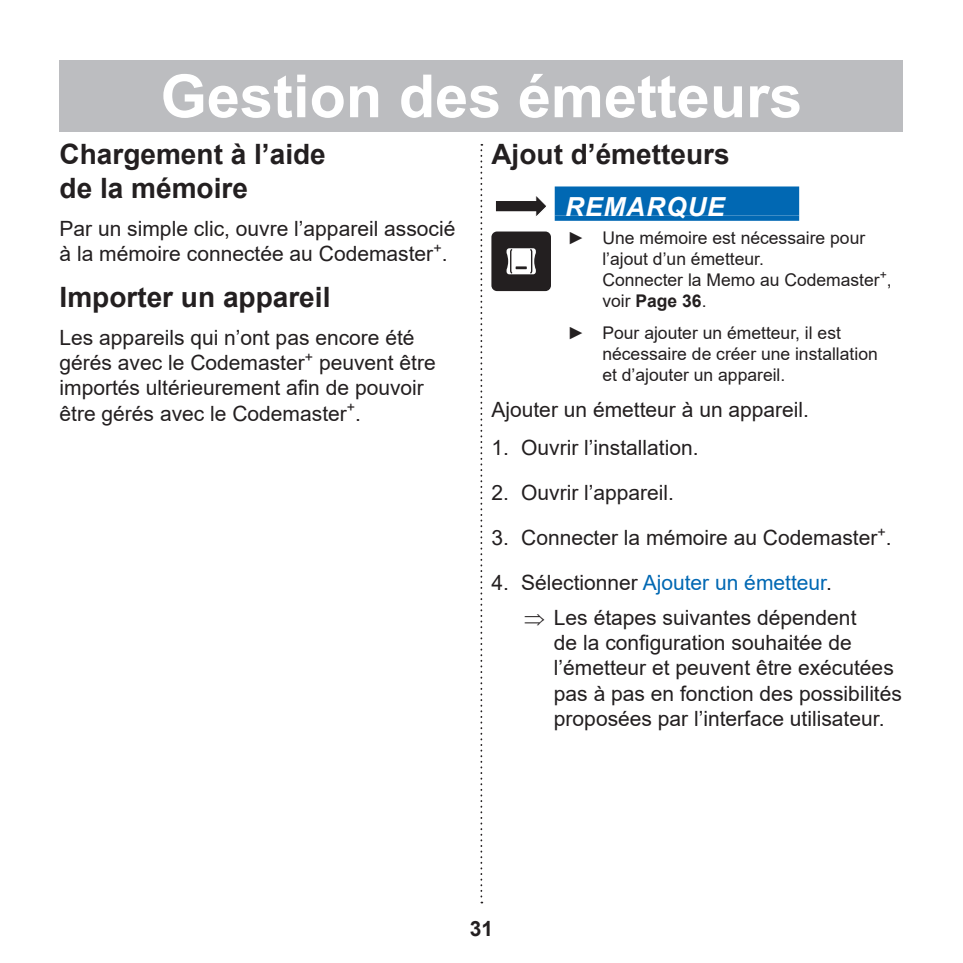
<style>
.page{position:relative;width:963px;height:963px;background:#fff}
.page>*{position:absolute;margin:0;border:0;box-sizing:border-box;transform-origin:0 0}
.t1{font:700 59.5px "Arial";color:#fff}
.t2{font:700 28px/33.6px "Arial";color:#231f20}
.t3{font:italic 700 26.25px "Arial";letter-spacing:.035em;color:#fff}
.t4{font:21px/25.2px "Arial";color:#231f20}
.t5{font:700 21px "Arial";color:#231f20}
.t6{font:17.5px/21px "Arial";color:#231f20}
.s1{font-weight:700}
.s2{color:#0168b3}
</style>
<div class="page">
<svg style="left:480px;top:144px;width:2px;height:759px"></svg>
<div style="left:60px;top:60px;width:843px;height:71px;background:#bcbdc0"></div>
<svg style="left:495px;top:196px;width:51px;height:20px"></svg>
<div style="left:554px;top:186px;width:245px;height:29px;background:#0168b3"></div>
<div style="left:554px;top:215px;width:245px;height:6px;background:#0168b3"></div>
<svg style="left:491px;top:231px;width:60px;height:60px"></svg>
<h1 class="t1" style="left:160px;top:54px;width:643px">Gestion des émetteurs</h1>
<h2 class="t2" style="left:60px;top:138px;width:268px">Chargement à l’aide de la mémoire</h2>
<p class="t4" style="left:60px;top:216px;width:397px">Par un simple clic, ouvre l’appareil associé à la mémoire connectée au Codemaster<sup>+</sup>.</p>
<h2 class="t2" style="left:60px;top:280px;width:272px">Importer un appareil</h2>
<p class="t4" style="left:60px;top:325px;width:378px">Les appareils qui n’ont pas encore été gérés avec le Codemaster<sup>+</sup> peuvent être importés ultérieurement afin de pouvoir être gérés avec le Codemaster<sup>+</sup>.</p>
<h2 class="t2" style="left:491px;top:138px;width:240px">Ajout d’émetteurs</h2>
<p class="t3" style="left:565px;top:189px;width:161px">REMARQUE</p>
<p class="t6" style="left:602px;top:227px;width:291px;text-indent:-35px"><span class="s1">►</span> Une mémoire est nécessaire pour l’ajout d’un émetteur.<br>Connecter la Memo au Codemaster<sup>+</sup>, voir <span class="s1">Page 36</span>.</p>
<p class="t6" style="left:602px;top:322px;width:277px;text-indent:-35px"><span class="s1">►</span> Pour ajouter un émetteur, il est nécessaire de créer une installation et d’ajouter un appareil.</p>
<p class="t4" style="left:491px;top:397px;width:319px">Ajouter un émetteur à un appareil.</p>
<p class="t4" style="left:491px;top:434px;width:209px">1. Ouvrir l’installation.</p>
<p class="t4" style="left:491px;top:479px;width:184px">2. Ouvrir l’appareil.</p>
<p class="t4" style="left:491px;top:524px;width:401px">3. Connecter la mémoire au Codemaster<sup>+</sup>.</p>
<p class="t4" style="left:524px;top:564px;width:334px;line-height:35px;text-indent:-33px">4. Sélectionner <span class="s2">Ajouter un émetteur</span>. ⇒ Les étapes suivantes dépendent</p>
<p class="t4" style="left:554px;top:630px;width:349px">de la configuration souhaitée de l’émetteur et peuvent être exécutées pas à pas en fonction des possibilités proposées par l’interface utilisateur.</p>
<p class="t5" style="left:470px;top:913px;width:25px">31</p>
</div>
